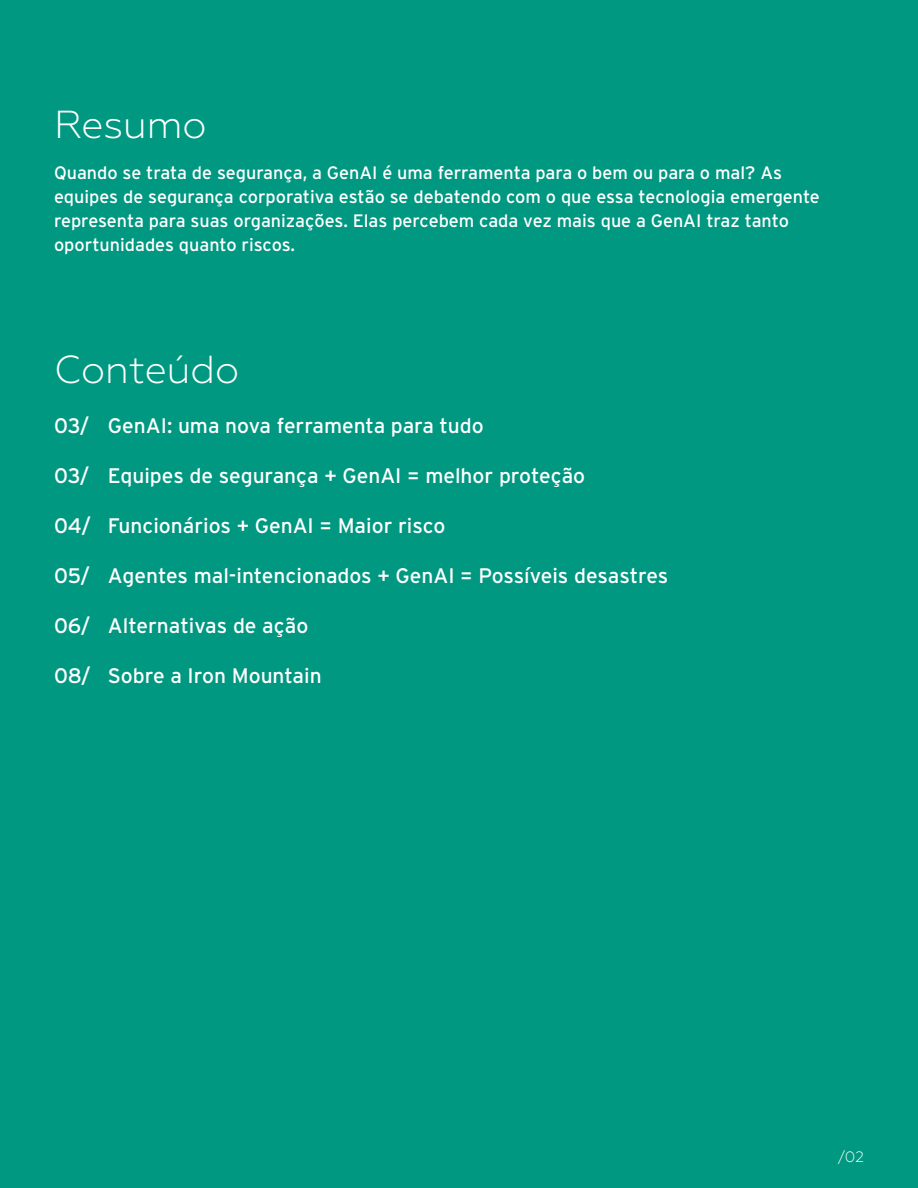
<style>
.page{position:relative;width:918px;height:1188px;background:#009881}
.page>*{position:absolute;margin:0;border:0;box-sizing:border-box;transform-origin:0 0}
.t1{font:300 39px "Geometria";color:#fff}
.t2{font:21px "Interstate";color:#fff}
.t3{font:18px/24px "Interstate";color:#fff}
.t4{font:300 15px "Geometria";color:#fff}
</style>
<div class="page">
<h1 class="t1" style="left:54px;top:107px;width:154px">Resumo</h1>
<p class="t3" style="left:54px;top:162px;width:767px">Quando se trata de segurança, a GenAI é uma ferramenta para o bem ou para o mal? As equipes de segurança corporativa estão se debatendo com o que essa tecnologia emergente representa para suas organizações. Elas percebem cada vez mais que a GenAI traz tanto oportunidades quanto riscos.</p>
<h1 class="t1" style="left:54px;top:352px;width:187px">Conteúdo</h1>
<p class="t2" style="left:54px;top:416px;width:431px">03/ GenAI: uma nova ferramenta para tudo</p>
<p class="t2" style="left:54px;top:466px;width:533px">03/ Equipes de segurança + GenAI = melhor proteção</p>
<p class="t2" style="left:54px;top:516px;width:393px">04/ Funcionários + GenAI = Maior risco</p>
<p class="t2" style="left:54px;top:566px;width:616px">05/ Agentes mal-intencionados + GenAI = Possíveis desastres</p>
<p class="t2" style="left:54px;top:616px;width:256px">06/ Alternativas de ação</p>
<p class="t2" style="left:54px;top:666px;width:269px">08/ Sobre a Iron Mountain</p>
<p class="t4" style="left:838px;top:1150px;width:28px">/02</p>
</div>
